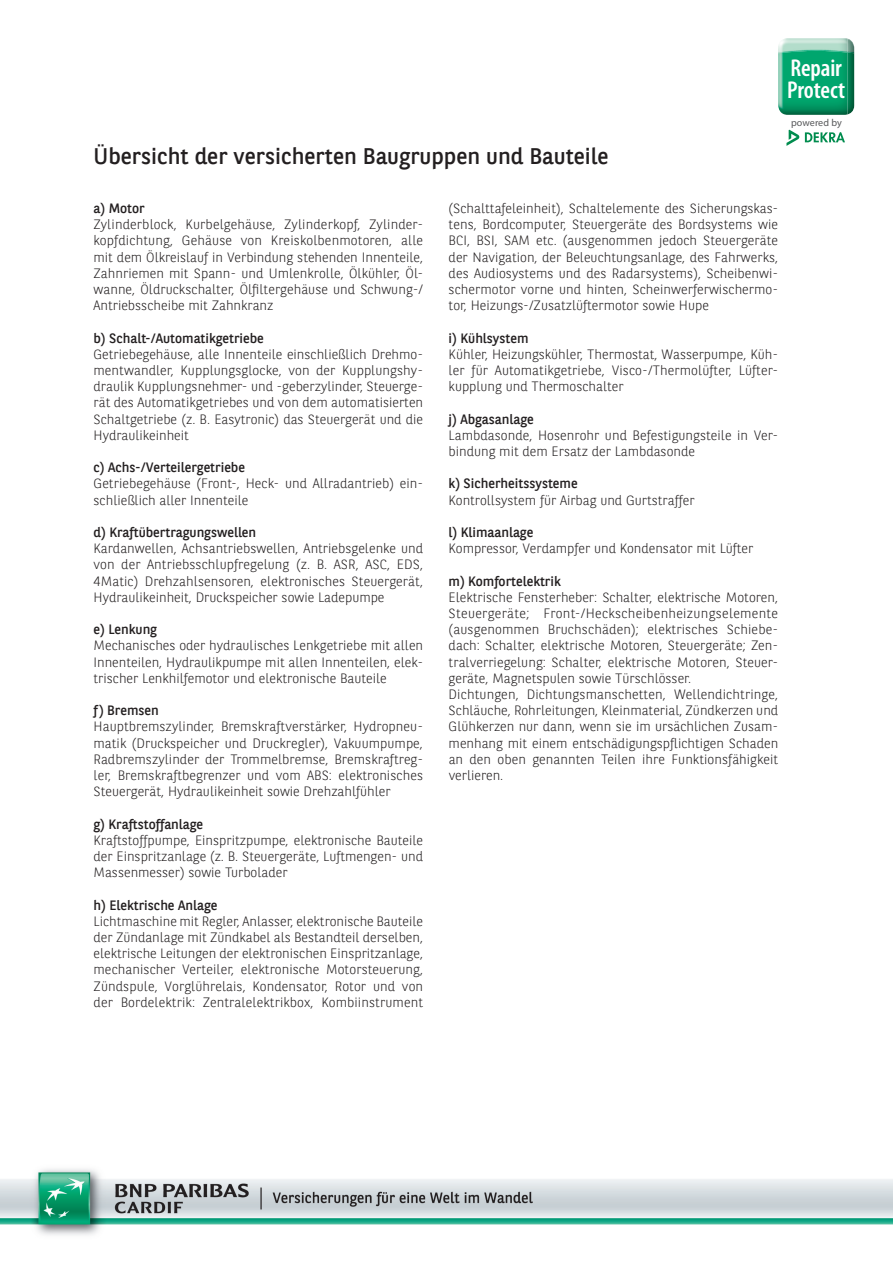
<style>
.page{position:relative;width:893px;height:1263px;background:#fff}
.page>*{position:absolute;margin:0;border:0;box-sizing:border-box;transform-origin:0 0}
.t1{font:600 condensed 24.45px/22.4px "Myriad Pro";letter-spacing:-.005em;color:#fff}
.t2{font:22.5px "BNPP Sans";color:#231f20}
.t3{font:300 13.5px/16.2px "BNPP Sans";color:#231f20;text-align:justify}
.t4{font:13.5px "BNPP Sans";color:#231f20}
.t5{font:10.05px "Myriad Pro";color:#57585a}
</style>
<div class="page">
<img style="left:847px;top:54px;width:7px;height:60px">
<img style="left:778px;top:53px;width:69px;height:62px">
<img style="left:785px;top:38px;width:62px;height:1px">
<img style="left:778px;top:39px;width:69px;height:14px">
<svg style="left:847px;top:39px;width:8px;height:15px"></svg>
<svg style="left:805px;top:132px;width:40px;height:10px"></svg>
<svg style="left:786px;top:130px;width:13px;height:16px"></svg>
<img style="left:0;top:1169px;width:893px;height:66px">
<h2 class="t2" style="left:94px;top:147px;width:516px">Übersicht der versicherten Baugruppen und Bauteile</h2>
<p class="t4" style="left:94px;top:203px;width:53px">a) Motor</p>
<p class="t3" style="left:94px;top:218px;width:331px">Zylinderblock, Kurbelgehäuse, Zylinderkopf, Zylinder&shy;kopfdichtung, Gehäuse von Kreiskolbenmotoren, alle mit dem Ölkreislauf in Verbindung stehenden Innenteile, Zahnriemen mit Spann- und Umlenkrolle, Ölkühler, Öl&shy;wanne, Öldruckschalter, Ölfiltergehäuse und Schwung-/ Antriebsscheibe mit Zahnkranz</p>
<p class="t4" style="left:94px;top:332px;width:172px">b) Schalt-/Automatikgetriebe</p>
<p class="t3" style="left:94px;top:347px;width:331px">Getriebegehäuse, alle Innenteile einschließlich Drehmo&shy;mentwandler, Kupplungsglocke, von der Kupplungshy&shy;draulik Kupplungsnehmer- und -geberzylinder, Steuerge&shy;rät des Automatikgetriebes und von dem automatisierten Schaltgetriebe (z. B. Easytronic) das Steuergerät und die Hydraulikeinheit</p>
<p class="t4" style="left:94px;top:462px;width:153px">c) Achs-/Verteilergetriebe</p>
<p class="t3" style="left:94px;top:477px;width:331px">Getriebegehäuse (Front-, Heck- und Allradantrieb) ein&shy;schließlich aller Innenteile</p>
<p class="t4" style="left:94px;top:527px;width:164px">d) Kraftübertragungswellen</p>
<p class="t3" style="left:94px;top:542px;width:331px">Kardanwellen, Achsantriebswellen, Antriebsgelenke und von der Antriebsschlupfregelung (z. B. ASR, ASC, EDS, 4Matic) Drehzahlsensoren, elektronisches Steuergerät, Hydraulikeinheit, Druckspeicher sowie Ladepumpe</p>
<p class="t4" style="left:94px;top:624px;width:65px">e) Lenkung</p>
<p class="t3" style="left:94px;top:639px;width:331px">Mechanisches oder hydraulisches Lenkgetriebe mit allen Innenteilen, Hydraulikpumpe mit allen Innenteilen, elek&shy;trischer Lenkhilfemotor und elektronische Bauteile</p>
<p class="t4" style="left:94px;top:705px;width:67px">f) Bremsen</p>
<p class="t3" style="left:94px;top:720px;width:331px">Hauptbremszylinder, Bremskraftverstärker, Hydropneu&shy;matik (Druckspeicher und Druckregler), Vakuumpumpe, Radbremszylinder der Trommelbremse, Bremskraftreg&shy;ler, Bremskraftbegrenzer und vom ABS: elektronisches Steuergerät, Hydraulikeinheit sowie Drehzahlfühler</p>
<p class="t4" style="left:94px;top:818px;width:111px">g) Kraftstoffanlage</p>
<p class="t3" style="left:94px;top:833px;width:331px">Kraftstoffpumpe, Einspritzpumpe, elektronische Bauteile der Einspritzanlage (z. B. Steuergeräte, Luftmengen- und Massenmesser) sowie Turbolader</p>
<p class="t4" style="left:94px;top:899px;width:125px">h) Elektrische Anlage</p>
<p class="t3" style="left:94px;top:914px;width:331px">Lichtmaschine mit Regler, Anlasser, elektronische Bauteile der Zündanlage mit Zündkabel als Bestandteil derselben, elektrische Leitungen der elektronischen Einspritzanlage, mechanischer Verteiler, elektronische Motorsteuerung, Zündspule, Vorglührelais, Kondensator, Rotor und von der Bordelektrik: Zentralelektrikbox, Kombiinstrument</p>
<p class="t3" style="left:449px;top:201px;width:331px">(Schalttafeleinheit), Schaltelemente des Sicherungskas&shy;tens, Bordcomputer, Steuergeräte des Bordsystems wie BCI, BSI, SAM etc. (ausgenommen jedoch Steuergeräte der Navigation, der Beleuchtungsanlage, des Fahrwerks, des Audiosystems und des Radarsystems), Scheibenwi&shy;schermotor vorne und hinten, Scheinwerferwischermo&shy;tor, Heizungs-/Zusatzlüftermotor sowie Hupe</p>
<p class="t4" style="left:449px;top:332px;width:81px">i) Kühlsystem</p>
<p class="t3" style="left:449px;top:347px;width:331px">Kühler, Heizungskühler, Thermostat, Wasserpumpe, Küh&shy;ler für Automatikgetriebe, Visco-/Thermolüfter, Lüfter&shy;kupplung und Thermoschalter</p>
<p class="t4" style="left:449px;top:413px;width:87px">j) Abgasanlage</p>
<p class="t3" style="left:449px;top:428px;width:331px">Lambdasonde, Hosenrohr und Befestigungsteile in Ver&shy;bindung mit dem Ersatz der Lambdasonde</p>
<p class="t4" style="left:449px;top:478px;width:130px">k) Sicherheitssysteme</p>
<p class="t3" style="left:449px;top:493px;width:247px">Kontrollsystem für Airbag und Gurtstraffer</p>
<p class="t4" style="left:449px;top:527px;width:86px">l) Klimaanlage</p>
<p class="t3" style="left:449px;top:542px;width:306px">Kompressor, Verdampfer und Kondensator mit Lüfter</p>
<p class="t4" style="left:449px;top:575px;width:114px">m) Komfortelektrik</p>
<p class="t3" style="left:449px;top:590px;width:331px;text-align:left">Elektrische Fensterheber: Schalter, elektrische Motoren, Steuergeräte; Front-/Heckscheibenheizungselemente (ausgenommen Bruchschäden); elektrisches Schiebe&shy;dach: Schalter, elektrische Motoren, Steuergeräte; Zen&shy;tralverriegelung: Schalter, elektrische Motoren, Steuer&shy;geräte, Magnetspulen sowie Türschlösser.<br>Dichtungen, Dichtungsmanschetten, Wellendichtringe, Schläuche, Rohrleitungen, Kleinmaterial, Zündkerzen und Glühkerzen nur dann, wenn sie im ursächlichen Zusam&shy;menhang mit einem entschädigungspflichtigen Schaden an den oben genannten Teilen ihre Funktionsfähigkeit verlieren.</p>
<h1 class="t1" style="left:787px;top:56px;width:60px">Repair<br>Protect</h1>
<p class="t5" style="left:791px;top:117px;width:52px">powered by</p>
</div>
